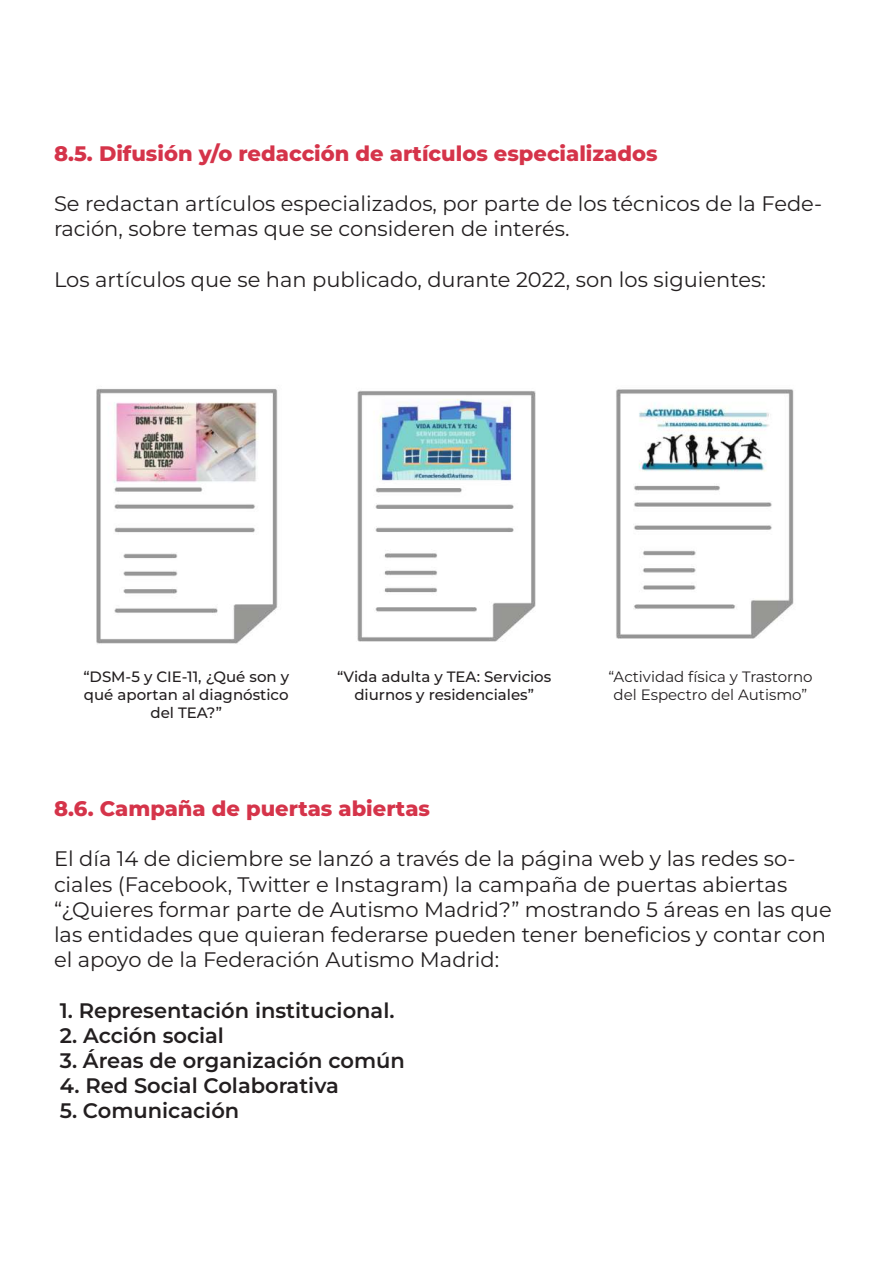
<style>
.page{position:relative;width:893px;height:1263px;background:#fff}
.page>*{position:absolute;margin:0;border:0;box-sizing:border-box;transform-origin:0 0}
.t1{font:21px/25.2px "Montserrat";color:#231f20}
.t2{font:600 21px "Montserrat";color:#231f20}
.t3{font:800 21px "Montserrat";color:#d5344a}
.t4{font:500 15px/18px "Montserrat";color:#231f20;text-align:center}
.t5{font:15px/18px "Montserrat";color:#231f20;text-align:center}
</style>
<div class="page">
<img style="left:96px;top:388px;width:182px;height:256px">
<img style="left:357px;top:390px;width:179px;height:252px">
<img style="left:616px;top:389px;width:178px;height:250px">
<p class="t3" style="left:54px;top:139px;width:605px">8.5. Difusión y/o redacción de artículos especializados</p>
<p class="t1" style="left:54px;top:190px;width:770px">Se redactan artículos especializados, por parte de los técnicos de la Fede&shy;ración, sobre temas que se consideren de interés.</p>
<p class="t1" style="left:54px;top:266px;width:713px">Los artículos que se han publicado, durante 2022, son los siguientes:</p>
<p class="t4" style="left:83px;top:667px;width:207px">“DSM-5 y CIE-11, ¿Qué son y qué aportan al diagnóstico del TEA?”</p>
<p class="t4" style="left:337px;top:667px;width:216px">“Vida adulta y TEA: Servicios diurnos y residenciales”</p>
<p class="t5" style="left:608px;top:667px;width:206px">“Actividad física y Trastorno del Espectro del Autismo”</p>
<p class="t3" style="left:54px;top:794px;width:378px">8.6. Campaña de puertas abiertas</p>
<p class="t1" style="left:54px;top:846px;width:779px">El día 14 de diciembre se lanzó a través de la página web y las redes so&shy;ciales (Facebook, Twitter e Instagram) la campaña de puertas abiertas “¿Quieres formar parte de Autismo Madrid?” mostrando 5 áreas en las que las entidades que quieran federarse pueden tener beneficios y contar con el apoyo de la Federación Autismo Madrid:</p>
<p class="t2" style="left:60px;top:996px;width:336px">1. Representación institucional.</p>
<p class="t2" style="left:60px;top:1021px;width:166px">2. Acción social</p>
<p class="t2" style="left:60px;top:1046px;width:347px">3. Áreas de organización común</p>
<p class="t2" style="left:60px;top:1072px;width:281px">4. Red Social Colaborativa</p>
<p class="t2" style="left:60px;top:1097px;width:181px">5. Comunicación</p>
</div>
